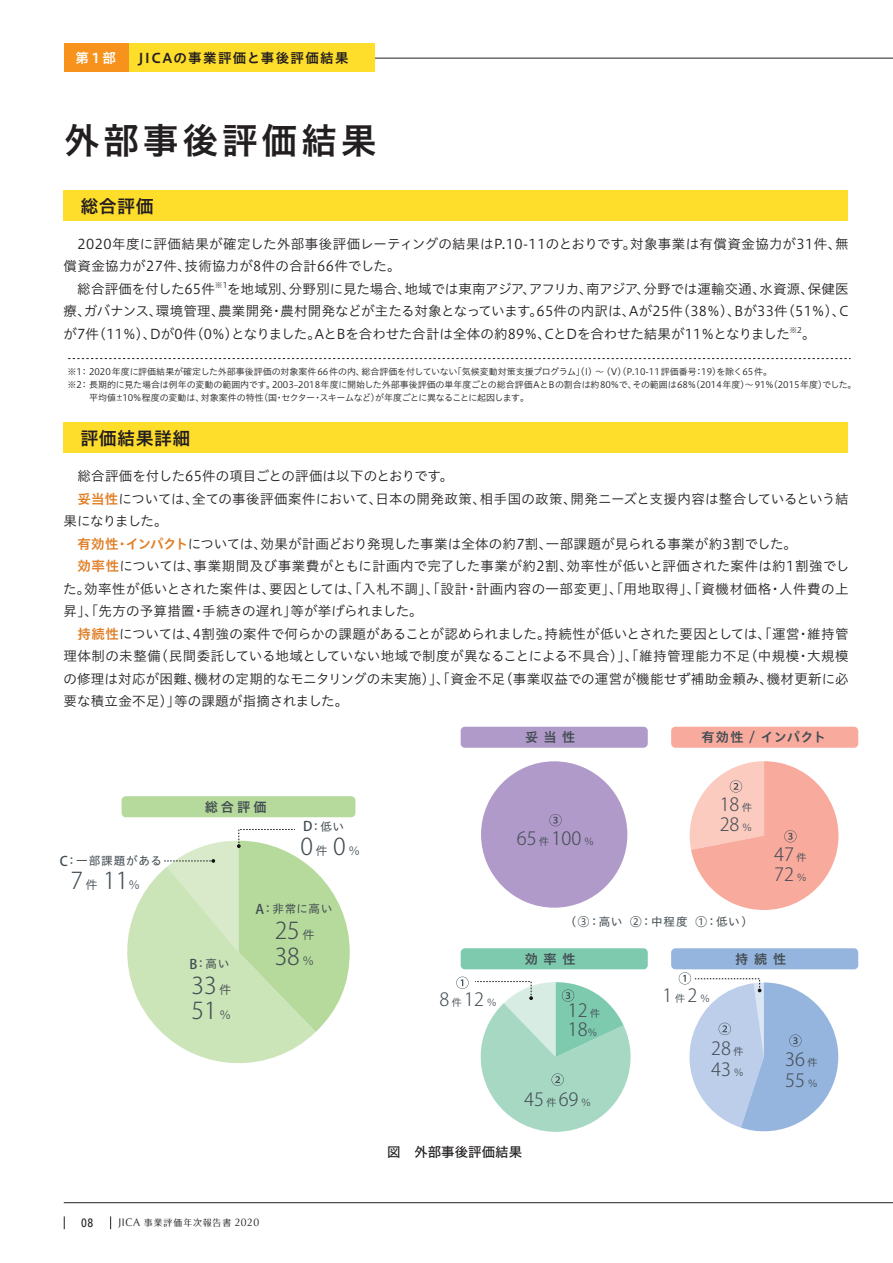
<style>
.page{position:relative;width:893px;height:1263px;background:#fff}
.page>*{position:absolute;margin:0;border:0;box-sizing:border-box;transform-origin:0 0}
.t1{font:36px "Hiragino UD Sans Std W6";letter-spacing:.1em;color:#231f20}
.t2{font:300 23.1px/25.7px "Koz Go Pro";color:#434d53}
.t3{font:300 18.15px/20px "Koz Go Pro";color:#434d53}
.t4{font:18px "Hiragino UD Sans Std W6";letter-spacing:.025em;color:#231f20}
.t5{font:13.5px/22.5px "Hiragino UD Sans Std W3";letter-spacing:.015em;color:#231f20}
.t6{font:13.5px "Hiragino UD Sans Std W3";letter-spacing:.04em;color:#231f20}
.t7{font:13.5px "Hiragino UD Sans Std W6";letter-spacing:.1em;color:#231f20}
.t8{font:13.5px "Hiragino UD Sans Std W5";color:#231f20}
.t9{font:13.5px "Hiragino UD Sans Std W3";letter-spacing:-.05em;color:#231f20}
.t10{font:13.5px "Hiragino UD Sans Std W6";color:#fff}
.t11{font:13.2px "Hiragino UD Sans Std W6";letter-spacing:.23em;color:#434d53}
.t12{font:13.2px "Hiragino UD Sans Std W6";letter-spacing:.015em;color:#434d53}
.t13{font:500 12px "Avenir Next Condensed";color:#231f20}
.t14{font:11.55px "Hiragino UD Sans Std W4";letter-spacing:.05em;color:#434d53}
.t15{font:11.55px "Hiragino UD Sans Std W4";letter-spacing:.075em;color:#434d53}
.t16{font:9px "Hiragino UD Sans Std W3";color:#231f20}
.t17{font:9px "Hiragino UD Sans Std W3";letter-spacing:-.03em;color:#231f20}
.t18{font:9px "Folk Pro";letter-spacing:.09em;color:#231f20}
.s1{font-family:"Hiragino UD Sans Std W6";color:#e07e26}
.s2{font-family:"Koz Go Pro";font-weight:500;font-size:13.2px}
.s3{font-weight:400;font-size:11.55px}
.s4{font-weight:400;font-size:9.9px}
.s5{font-family:"Optima";font-size:10.95px}
</style>
<div class="page">
<div style="left:64px;top:190px;width:784px;height:30px;background:#ffdd2b"></div>
<hr style="left:64px;top:1202px;width:829px;height:1px;background:#231f20">
<div style="left:64px;top:422px;width:784px;height:31px;background:#ffdd2b"></div>
<svg style="left:64px;top:1216px;width:1px;height:13px"></svg>
<svg style="left:110px;top:1216px;width:1px;height:13px"></svg>
<svg style="left:68px;top:358px;width:783px;height:1px"></svg>
<hr style="left:219px;top:58px;width:674px;height:1px;background:#231f20">
<div style="left:64px;top:43px;width:311px;height:29px;background:#ffdd2b"></div>
<div style="left:64px;top:43px;width:65px;height:29px;background:#f7931d"></div>
<div style="left:481px;top:761px;width:146px;height:147px;background:#b09ac9;border-radius:73px"></div>
<svg style="left:127px;top:829px;width:223px;height:234px"></svg>
<div style="left:461px;top:948px;width:187px;height:21px;background:#7dcaae;border-radius:4px"></div>
<div style="left:122px;top:796px;width:233px;height:21px;background:#b6da9b;border-radius:4px"></div>
<div style="left:461px;top:727px;width:187px;height:21px;background:#b09ac9;border-radius:4px"></div>
<div style="left:671px;top:948px;width:187px;height:21px;background:#95b5de;border-radius:4px"></div>
<div style="left:671px;top:727px;width:187px;height:21px;background:#f8aa9d;border-radius:4px"></div>
<svg style="left:456px;top:976px;width:175px;height:156px"></svg>
<svg style="left:679px;top:972px;width:159px;height:159px"></svg>
<svg style="left:549px;top:814px;width:13px;height:12px"></svg>
<svg style="left:689px;top:761px;width:149px;height:149px"></svg>
<p class="t10" style="left:75px;top:48px;width:42px">第1部</p>
<p class="t7" style="left:138px;top:48px;width:212px">JICAの事業評価と事後評価結果</p>
<h1 class="t1" style="left:64px;top:113px;width:315px">外部事後評価結果</h1>
<h3 class="t4" style="left:80px;top:192px;width:75px">総合評価</h3>
<p class="t5" style="left:63px;top:231px;width:787px">　2020年度に評価結果が確定した外部事後評価レーティングの結果はP.10-11のとおりです。対象事業は有償資金協力が31件、無償資金協力が27件、技術協力が8件の合計66件でした。<br>　総合評価を付した65件<sup>※1</sup>を地域別、分野別に見た場合、地域では東南アジア、アフリカ、南アジア、分野では運輸交通、水資源、保健医療、ガバナンス、環境管理、農業開発・農村開発などが主たる対象となっています。65件の内訳は、Aが25件（38％）、Bが33件（51％）、Cが7件（11％）、Dが0件（0％）となりました。AとBを合わせた合計は全体の約89％、CとDを合わせた結果が11％となりました<sup>※2</sup>。</p>
<p class="t16" style="left:68px;top:365px;width:706px">※1：2020年度に評価結果が確定した外部事後評価の対象案件66件の内、総合評価を付していない「気候変動対策支援プログラム」(I) ～ (V)（P.10-11評価番号：19）を除く65件。</p>
<p class="t16" style="left:68px;top:378px;width:791px">※2：長期的に見た場合は例年の変動の範囲内です。2003~2018年度に開始した外部事後評価の単年度ごとの総合評価AとBの割合は約80%で、その範囲は68%（2014年度）～91%（2015年度）でした。</p>
<p class="t17" style="left:89px;top:390px;width:441px">平均値±10%程度の変動は、対象案件の特性（国・セクター・スキームなど）が年度ごとに異なることに起因します。</p>
<h3 class="t4" style="left:80px;top:424px;width:112px">評価結果詳細</h3>
<p class="t5" style="left:64px;top:464px;width:391px">　総合評価を付した65件の項目ごとの評価は以下のとおりです。</p>
<p class="t5" style="left:78px;top:486px;width:773px"><span class="s1">妥当性</span>については、全ての事後評価案件において、日本の開発政策、相手国の政策、開発ニーズと支援内容は整合しているという結</p>
<p class="t9" style="left:64px;top:511px;width:106px">果になりました。</p>
<p class="t5" style="left:77px;top:531px;width:721px"><span class="s1">有効性・インパクト</span>については、効果が計画どおり発現した事業は全体の約7割、一部課題が見られる事業が約3割でした。</p>
<p class="t5" style="left:78px;top:554px;width:773px"><span class="s1">効率性</span>については、事業期間及び事業費がともに計画内で完了した事業が約2割、効率性が低いと評価された案件は約1割強でし</p>
<p class="t6" style="left:63px;top:578px;width:787px">た。効率性が低いとされた案件は、要因としては、「入札不調」、「設計・計画内容の一部変更」、「用地取得」、「資機材価格・人件費の上</p>
<p class="t5" style="left:64px;top:599px;width:361px">昇」、「先方の予算措置・手続きの遅れ」等が挙げられました。</p>
<p class="t5" style="left:78px;top:621px;width:773px"><span class="s1">持続性</span>については、4割強の案件で何らかの課題があることが認められました。持続性が低いとされた要因としては、「運営・維持管</p>
<p class="t5" style="left:64px;top:644px;width:787px">理体制の未整備（民間委託している地域としていない地域で制度が異なることによる不具合）」、「維持管理能力不足（中規模・大規模</p>
<p class="t5" style="left:63px;top:666px;width:787px">の修理は対応が困難、機材の定期的なモニタリングの未実施）」、「資金不足（事業収益での運営が機能せず補助金頼み、機材更新に必</p>
<p class="t5" style="left:64px;top:689px;width:286px">要な積立金不足）」等の課題が指摘されました。</p>
<p class="t15" style="left:60px;top:852px;width:103px"><span class="s2">C</span>：一部課題がある</p>
<h2 class="t2" style="left:70px;top:868px;width:71px">7 <span class="s3">件</span> 11<span class="s3">％</span></h2>
<p class="t11" style="left:205px;top:796px;width:63px">総合評価</p>
<p class="t11" style="left:525px;top:727px;width:52px">妥当性</p>
<p class="t12" style="left:701px;top:727px;width:126px">有効性 / インパクト</p>
<p class="t14" style="left:303px;top:818px;width:43px"><span class="s2">D</span>：低い</p>
<h2 class="t2" style="left:300px;top:834px;width:61px">0<span class="s3">件</span> 0<span class="s3">％</span></h2>
<h3 class="t3" style="left:517px;top:829px;width:78px">65 <span class="s4">件</span> 100 <span class="s4">％</span></h3>
<h3 class="t3" style="left:720px;top:794px;width:34px">18 <span class="s4">件<br></span>28 <span class="s4">％</span></h3>
<h3 class="t3" style="left:774px;top:844px;width:34px">47 <span class="s4">件<br></span>72 <span class="s4">％</span></h3>
<p class="t14" style="left:189px;top:955px;width:41px"><span class="s2">B</span>：高い</p>
<h2 class="t2" style="left:191px;top:972px;width:41px">33 <span class="s3">件<br></span>51 <span class="s3">％</span></h2>
<p class="t14" style="left:256px;top:900px;width:78px"><span class="s2">A</span>：非常に高い</p>
<h2 class="t2" style="left:275px;top:918px;width:41px">25 <span class="s3">件<br></span>38 <span class="s3">％</span></h2>
<p class="t14" style="left:565px;top:912px;width:190px">（ ③：高い ②：中程度 ①：低い）</p>
<p class="t11" style="left:525px;top:948px;width:52px">効率性</p>
<p class="t11" style="left:735px;top:948px;width:53px">持続性</p>
<h3 class="t3" style="left:439px;top:989px;width:59px">8<span class="s4">件</span>12<span class="s4">％</span></h3>
<h3 class="t3" style="left:663px;top:985px;width:49px">1<span class="s4">件</span>2<span class="s4">％</span></h3>
<h3 class="t3" style="left:568px;top:1001px;width:34px;line-height:18.8px">12 <span class="s4">件<br></span>18<span class="s4">％</span></h3>
<h3 class="t3" style="left:524px;top:1090px;width:69px">45<span class="s4">件</span>69<span class="s4">％</span></h3>
<p class="t8" style="left:387px;top:1142px;width:136px">図　外部事後評価結果</p>
<h3 class="t3" style="left:711px;top:1037px;width:34px;line-height:21px">28 <span class="s4">件<br></span>43 <span class="s4">％</span></h3>
<h3 class="t3" style="left:785px;top:1048px;width:34px;line-height:21px">36 <span class="s4">件<br></span>55 <span class="s4">％</span></h3>
<p class="t13" style="left:81px;top:1215px;width:14px">08</p>
<p class="t18" style="left:118px;top:1215px;width:142px"><span class="s5">JICA</span> 事業評価年次報告書 <span class="s5">2020</span></p>
</div>
